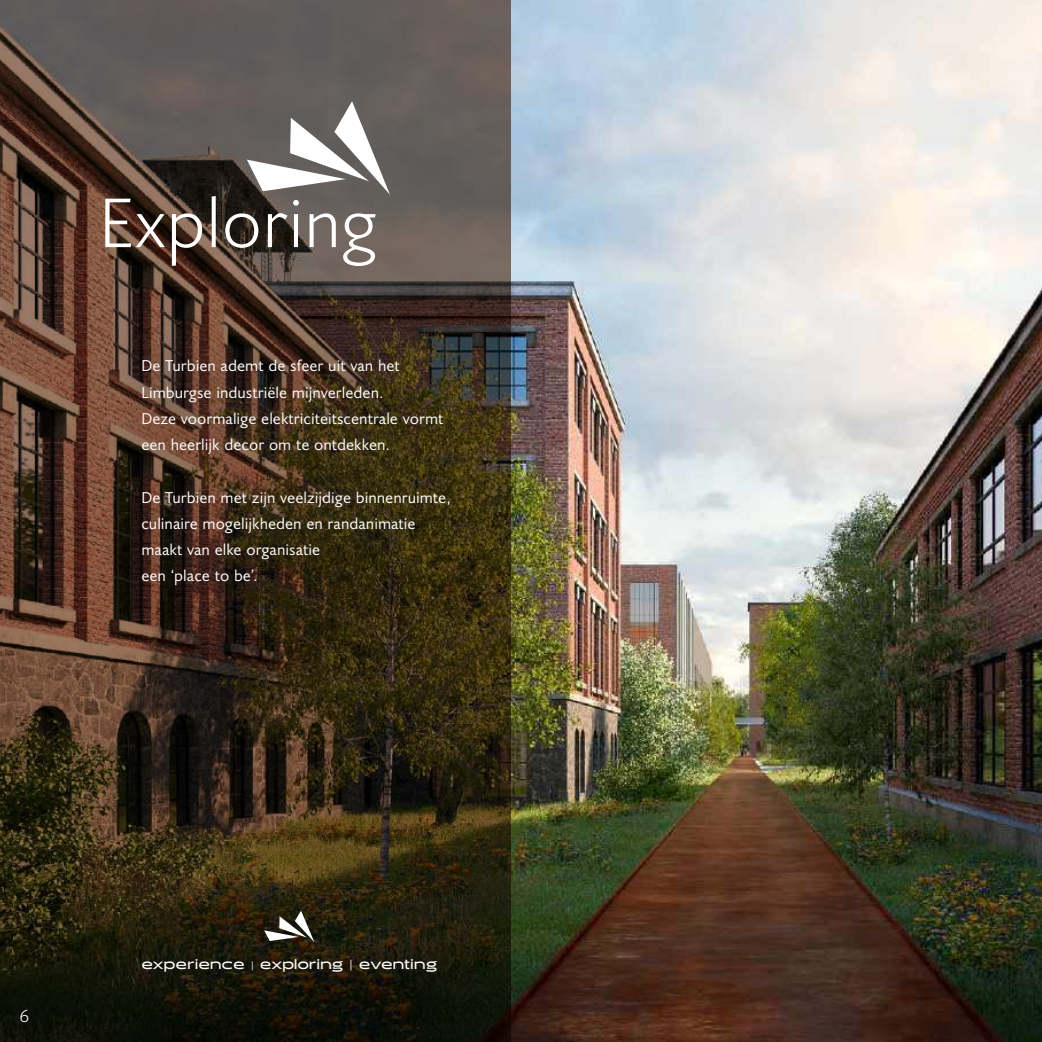
<style>
.page{position:relative;width:1042px;height:1042px;background:#fff}
.page>*{position:absolute;margin:0;border:0;box-sizing:border-box;transform-origin:0 0}
.t1{font:300 70px "Joanna Sans Nova";color:#fff}
.t2{font:300 17.5px "Joanna Sans Nova";color:#fff}
.t3{font:15.75px/26.2px "Joanna Sans Nova";color:#fff}
.t4{font:500 14px "Halogen";letter-spacing:.02em;color:#fff}
.s1{font-size:8.75px}
.s2{font-size:10.5px}
</style>
<div class="page">
<img style="left:511px;top:0;width:531px;height:1042px">
<svg style="left:0;top:0;width:511px;height:1042px;background:#433628"></svg>
<svg style="left:112px;top:330px;width:364px;height:283px;background:#3f2e1a"></svg>
<svg style="left:264px;top:910px;width:50px;height:32px"></svg>
<svg style="left:247px;top:101px;width:143px;height:94px"></svg>
<h1 class="t1" style="left:99px;top:174px;width:280px">Exploring</h1>
<p class="t3" style="left:141px;top:352px;width:303px">De Turbien ademt de sfeer uit van het Limburgse industriële mijnverleden.<br>Deze voormalige elektriciteitscentrale vormt een heerlijk decor om te ontdekken.</p>
<p class="t3" style="left:141px;top:483px;width:311px">De Turbien met zijn veelzijdige binnenruimte, culinaire mogelijkheden en randanimatie maakt van elke organisatie<br>een ‘place to be’.</p>
<p class="t2" style="left:20px;top:1004px;width:11px">6</p>
<p class="t4" style="left:142px;top:955px;width:296px">experience <span class="s1">|</span> exploring <span class="s2">|</span> eventing</p>
</div>
